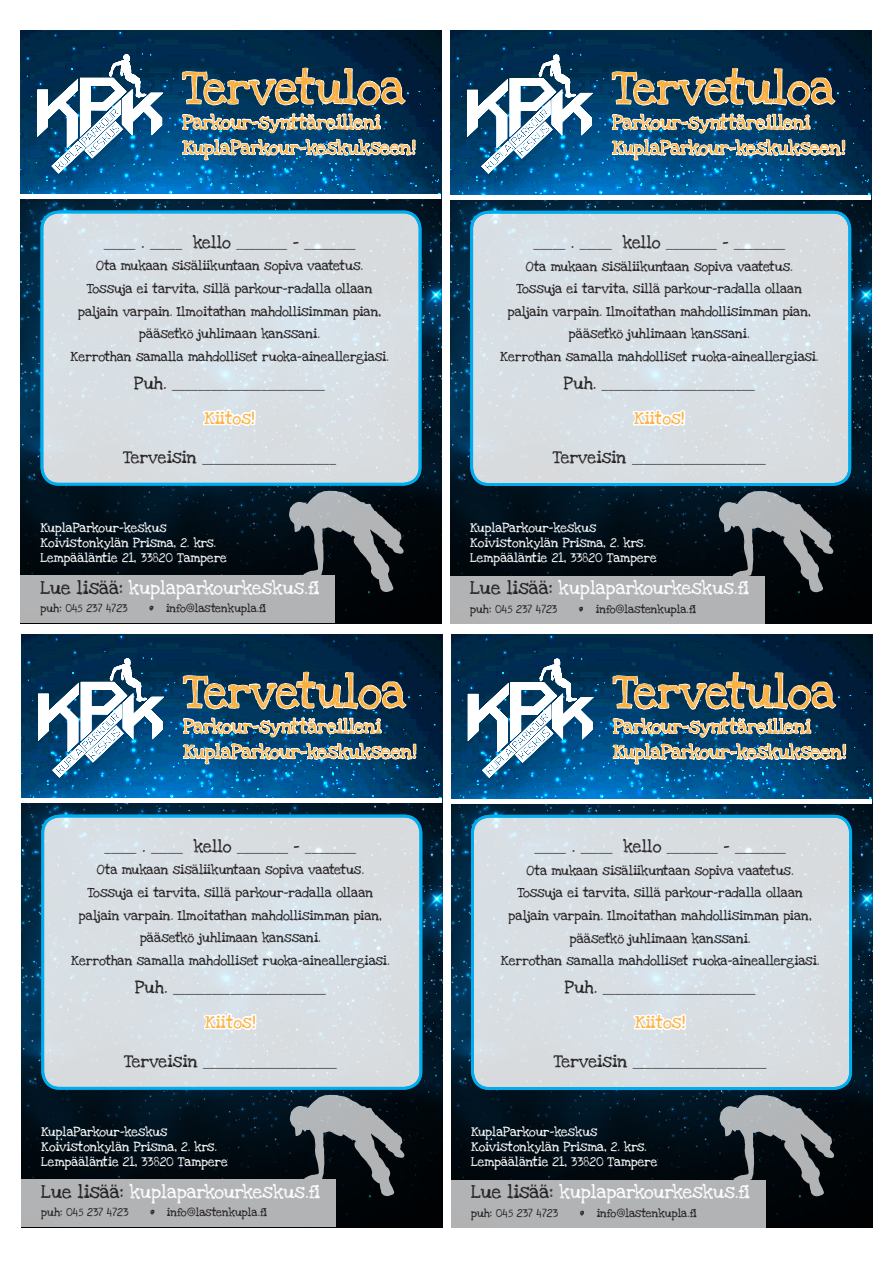
<style>
.page{position:relative;width:893px;height:1263px;background:#fff}
.page>*{position:absolute;margin:0;border:0;box-sizing:border-box;transform-origin:0 0}
.t1{font:33.9px "Love Ya Like A Sister";color:#fbb03f}
.t2{font:14.1px/25.5px "Love Ya Like A Sister";color:#fbb03f}
.t3{font:13.8px "Love Ya Like A Sister";color:#fff}
.t4{font:12.75px "Myriad Pro";color:#231f20}
.t5{font:12.75px "Love Ya Like A Sister";color:#fbb03f}
.t6{font:9.9px "Love Ya Like A Sister";color:#231f20}
.t7{font:9.6px/15px "Love Ya Like A Sister";color:#fff}
.t8{font:8.55px "Love Ya Like A Sister";color:#231f20}
.s1{font-family:"Love Ya Like A Sister"}
.s2{color:#231f20}
.s3{font-size:28.35px}
</style>
<div class="page">
<img style="left:21px;top:199px;width:421px;height:425px">
<div style="left:42px;top:212px;width:378px;height:272px;background:#d8dee3;border-radius:17px"></div>
<div style="left:41px;top:211px;width:380px;height:275px;border:3px solid #00aeef;border-radius:17px"></div>
<svg style="left:202px;top:201px;width:55px;height:256px"></svg>
<svg style="left:20px;top:30px;width:422px;height:169px;background:#19537c"></svg>
<svg style="left:37px;top:54px;width:126px;height:119px"></svg>
<div style="left:20px;top:575px;width:315px;height:48px;background:#b2b3b4"></div>
<svg style="left:289px;top:491px;width:115px;height:101px;background:#53595d"></svg>
<svg style="left:181px;top:30px;width:235px;height:150px;background:#2f5c7d"></svg>
<img style="left:22px;top:634px;width:421px;height:594px">
<div style="left:43px;top:816px;width:378px;height:272px;background:#d8dee3;border-radius:17px"></div>
<div style="left:41px;top:815px;width:381px;height:275px;border:3px solid #00aeef;border-radius:17px"></div>
<svg style="left:203px;top:805px;width:55px;height:256px"></svg>
<svg style="left:21px;top:634px;width:421px;height:169px;background:#19537c"></svg>
<svg style="left:38px;top:658px;width:126px;height:119px"></svg>
<div style="left:21px;top:1179px;width:314px;height:48px;background:#b2b3b4"></div>
<svg style="left:290px;top:1095px;width:115px;height:101px;background:#53595d"></svg>
<svg style="left:182px;top:619px;width:235px;height:165px"></svg>
<img style="left:451px;top:30px;width:421px;height:594px">
<div style="left:472px;top:212px;width:378px;height:272px;background:#d8dee3;border-radius:17px"></div>
<div style="left:470px;top:211px;width:381px;height:275px;border:3px solid #00aeef;border-radius:17px"></div>
<svg style="left:631px;top:201px;width:56px;height:256px"></svg>
<svg style="left:450px;top:30px;width:421px;height:169px;background:#14507a"></svg>
<svg style="left:467px;top:54px;width:126px;height:120px"></svg>
<div style="left:450px;top:576px;width:314px;height:47px;background:#b2b3b4"></div>
<svg style="left:719px;top:491px;width:115px;height:101px;background:#53585d"></svg>
<svg style="left:611px;top:30px;width:235px;height:150px;background:#2f5c7d"></svg>
<img style="left:451px;top:804px;width:421px;height:424px">
<div style="left:472px;top:816px;width:379px;height:272px;background:#d8dee3;border-radius:17px"></div>
<div style="left:471px;top:815px;width:381px;height:275px;border:3px solid #00aeef;border-radius:17px"></div>
<svg style="left:632px;top:805px;width:56px;height:256px"></svg>
<svg style="left:451px;top:634px;width:421px;height:165px;background:#014270"></svg>
<svg style="left:468px;top:658px;width:126px;height:120px"></svg>
<div style="left:451px;top:1180px;width:314px;height:47px;background:#b2b3b4"></div>
<svg style="left:720px;top:1095px;width:114px;height:101px;background:#53595d"></svg>
<svg style="left:612px;top:620px;width:235px;height:164px"></svg>
<p class="t1" style="left:183px;top:60px;width:224px">Tervetuloa</p>
<p class="t2" style="left:183px;top:110px;width:234px">Parkour-synttäreilleni<br>KuplaParkour-keskukseen!</p>
<p class="t4" style="left:104px;top:236px;width:253px">_____ <span class="s1">.</span> _____ <span class="s1">kello</span> ________ <span class="s1">-</span> ________</p>
<p class="t6" style="left:96px;top:258px;width:269px">Ota mukaan sisäliikuntaan sopiva vaatetus.</p>
<p class="t6" style="left:87px;top:280px;width:287px">Tossuja ei tarvita, sillä parkour-radalla ollaan</p>
<p class="t6" style="left:78px;top:303px;width:305px">paljain varpain. Ilmoitathan mahdollisimman pian,</p>
<p class="t6" style="left:139px;top:326px;width:182px">pääsetkö juhlimaan kanssani.</p>
<p class="t6" style="left:70px;top:348px;width:320px">Kerrothan samalla mahdolliset ruoka-aineallergiasi.</p>
<p class="t4" style="left:134px;top:377px;width:192px"><span class="s1">Puh.</span> ________________________</p>
<p class="t5" style="left:204px;top:408px;width:52px">Kiitos!</p>
<p class="t4" style="left:123px;top:450px;width:214px"><span class="s1">Terveisin</span> _____________________</p>
<p class="t7" style="left:41px;top:520px;width:188px">KuplaParkour-keskus<br>Koivistonkylän Prisma, 2. krs.<br>Lempääläntie 21, 33820 Tampere</p>
<p class="t3" style="left:41px;top:576px;width:280px"><span class="s2">Lue lisää:</span> kuplaparkourkeskus.fi</p>
<p class="t8" style="left:41px;top:601px;width:89px">puh: 045 237 4723</p>
<p class="t8" style="left:147px;top:601px;width:120px"><span class="s3">•</span> info@lastenkupla.fi</p>
<p class="t1" style="left:183px;top:664px;width:224px">Tervetuloa</p>
<p class="t2" style="left:183px;top:714px;width:234px">Parkour-synttäreilleni<br>KuplaParkour-keskukseen!</p>
<p class="t4" style="left:105px;top:840px;width:253px">_____ <span class="s1">.</span> _____ <span class="s1">kello</span> ________ <span class="s1">-</span> ________</p>
<p class="t6" style="left:97px;top:862px;width:269px">Ota mukaan sisäliikuntaan sopiva vaatetus.</p>
<p class="t6" style="left:88px;top:884px;width:287px">Tossuja ei tarvita, sillä parkour-radalla ollaan</p>
<p class="t6" style="left:79px;top:907px;width:305px">paljain varpain. Ilmoitathan mahdollisimman pian,</p>
<p class="t6" style="left:140px;top:930px;width:182px">pääsetkö juhlimaan kanssani.</p>
<p class="t6" style="left:71px;top:952px;width:320px">Kerrothan samalla mahdolliset ruoka-aineallergiasi.</p>
<p class="t4" style="left:135px;top:981px;width:192px"><span class="s1">Puh.</span> ________________________</p>
<p class="t5" style="left:205px;top:1012px;width:52px">Kiitos!</p>
<p class="t4" style="left:124px;top:1054px;width:214px"><span class="s1">Terveisin</span> _____________________</p>
<p class="t7" style="left:41px;top:1124px;width:188px">KuplaParkour-keskus<br>Koivistonkylän Prisma, 2. krs.<br>Lempääläntie 21, 33820 Tampere</p>
<p class="t3" style="left:41px;top:1180px;width:280px"><span class="s2">Lue lisää:</span> kuplaparkourkeskus.fi</p>
<p class="t8" style="left:41px;top:1205px;width:89px">puh: 045 237 4723</p>
<p class="t8" style="left:148px;top:1205px;width:120px"><span class="s3">•</span> info@lastenkupla.fi</p>
<p class="t1" style="left:612px;top:60px;width:224px">Tervetuloa</p>
<p class="t2" style="left:612px;top:110px;width:234px">Parkour-synttäreilleni<br>KuplaParkour-keskukseen!</p>
<p class="t4" style="left:534px;top:236px;width:253px">_____ <span class="s1">.</span> _____ <span class="s1">kello</span> ________ <span class="s1">-</span> ________</p>
<p class="t6" style="left:526px;top:258px;width:269px">Ota mukaan sisäliikuntaan sopiva vaatetus.</p>
<p class="t6" style="left:517px;top:281px;width:287px">Tossuja ei tarvita, sillä parkour-radalla ollaan</p>
<p class="t6" style="left:508px;top:303px;width:305px">paljain varpain. Ilmoitathan mahdollisimman pian,</p>
<p class="t6" style="left:569px;top:326px;width:182px">pääsetkö juhlimaan kanssani.</p>
<p class="t6" style="left:500px;top:348px;width:320px">Kerrothan samalla mahdolliset ruoka-aineallergiasi.</p>
<p class="t4" style="left:564px;top:377px;width:192px"><span class="s1">Puh.</span> ________________________</p>
<p class="t5" style="left:634px;top:408px;width:52px">Kiitos!</p>
<p class="t4" style="left:553px;top:451px;width:214px"><span class="s1">Terveisin</span> _____________________</p>
<p class="t7" style="left:470px;top:520px;width:188px">KuplaParkour-keskus<br>Koivistonkylän Prisma, 2. krs.<br>Lempääläntie 21, 33820 Tampere</p>
<p class="t3" style="left:470px;top:577px;width:280px"><span class="s2">Lue lisää:</span> kuplaparkourkeskus.fi</p>
<p class="t8" style="left:470px;top:602px;width:89px">puh: 045 237 4723</p>
<p class="t8" style="left:577px;top:602px;width:120px"><span class="s3">•</span> info@lastenkupla.fi</p>
<p class="t1" style="left:613px;top:664px;width:224px">Tervetuloa</p>
<p class="t2" style="left:613px;top:714px;width:234px">Parkour-synttäreilleni<br>KuplaParkour-keskukseen!</p>
<p class="t4" style="left:534px;top:840px;width:253px">_____ <span class="s1">.</span> _____ <span class="s1">kello</span> ________ <span class="s1">-</span> ________</p>
<p class="t6" style="left:527px;top:862px;width:269px">Ota mukaan sisäliikuntaan sopiva vaatetus.</p>
<p class="t6" style="left:517px;top:885px;width:287px">Tossuja ei tarvita, sillä parkour-radalla ollaan</p>
<p class="t6" style="left:509px;top:907px;width:305px">paljain varpain. Ilmoitathan mahdollisimman pian,</p>
<p class="t6" style="left:570px;top:930px;width:182px">pääsetkö juhlimaan kanssani.</p>
<p class="t6" style="left:501px;top:952px;width:320px">Kerrothan samalla mahdolliset ruoka-aineallergiasi.</p>
<p class="t4" style="left:565px;top:981px;width:192px"><span class="s1">Puh.</span> ________________________</p>
<p class="t5" style="left:635px;top:1012px;width:52px">Kiitos!</p>
<p class="t4" style="left:554px;top:1055px;width:214px"><span class="s1">Terveisin</span> _____________________</p>
<p class="t7" style="left:471px;top:1124px;width:188px">KuplaParkour-keskus<br>Koivistonkylän Prisma, 2. krs.<br>Lempääläntie 21, 33820 Tampere</p>
<p class="t3" style="left:471px;top:1181px;width:280px"><span class="s2">Lue lisää:</span> kuplaparkourkeskus.fi</p>
<p class="t8" style="left:471px;top:1206px;width:89px">puh: 045 237 4723</p>
<p class="t8" style="left:578px;top:1206px;width:120px"><span class="s3">•</span> info@lastenkupla.fi</p>
</div>
